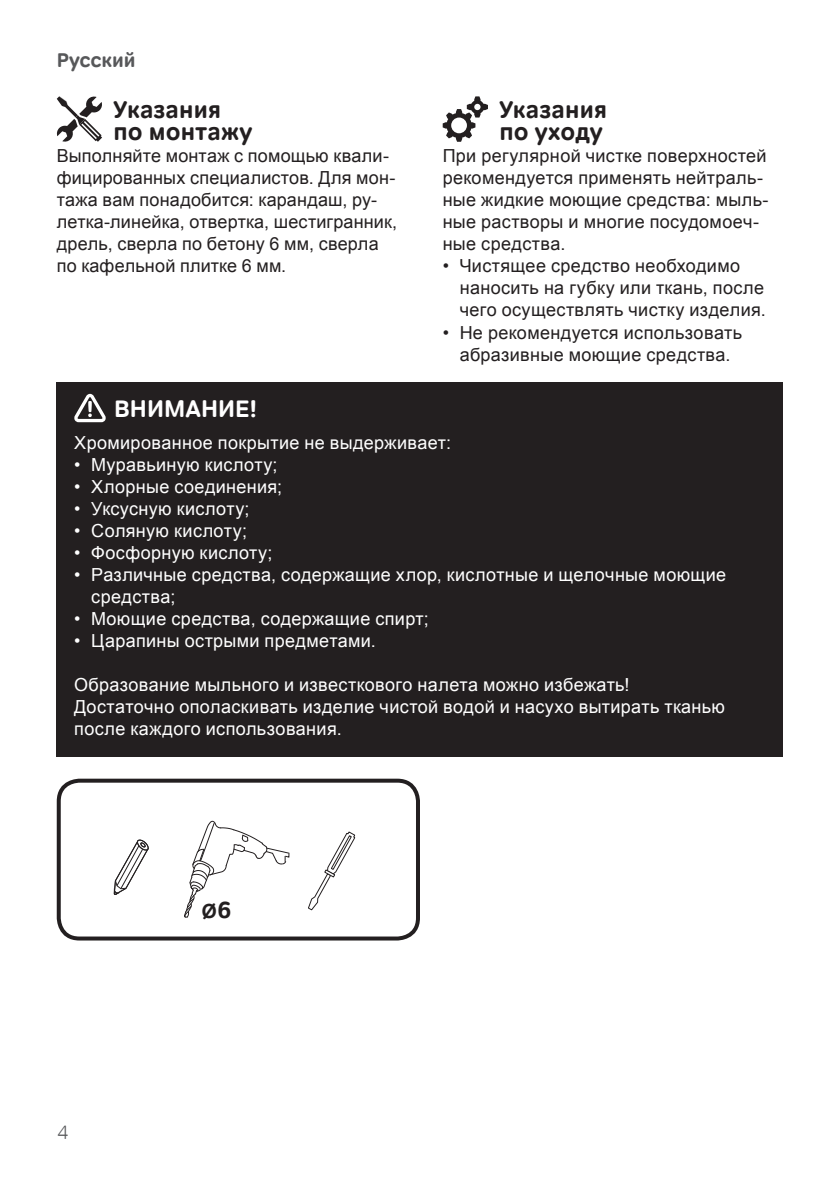
<style>
.page{position:relative;width:840px;height:1191px;background:#fff}
.page>*{position:absolute;margin:0;border:0;box-sizing:border-box;transform-origin:0 0}
.Title_1{font:700 24px/22px "Tondo Corp";letter-spacing:.01em;color:#231f20}
.Title_1_warning{font:700 24px "Tondo Corp";color:#fff}
.t1{font:700 20px "Tondo Corp";color:#57585a}
.t2{font:700 20px "Tondo Corp";color:#231f20}
.t3{font:300 20px "Tondo Corp";color:#57585a}
.Base_txt{font:18px/22px "Arial";letter-spacing:.02em;color:#231f20}
.Base_txt_warning{font:18px/22px "Arial";letter-spacing:.02em;color:#fff}
.s1{font-size:24px}
</style>
<div class="page">
<div style="left:57px;top:382px;width:725px;height:374px;background:#231f20"></div>
<svg style="left:74px;top:394px;width:32px;height:28px"></svg>
<svg style="left:56px;top:96px;width:46px;height:46px"></svg>
<svg style="left:442px;top:96px;width:45px;height:46px"></svg>
<div style="left:57px;top:778px;width:363px;height:162px;border:4px solid #231f20;border-radius:21px"></div>
<svg style="left:113px;top:839px;width:36px;height:56px"></svg>
<svg style="left:184px;top:820px;width:105px;height:98px"></svg>
<svg style="left:308px;top:831px;width:48px;height:80px"></svg>
<p class="t1" style="left:57px;top:47px;width:80px">Русский</p>
<p class="Title_1" style="left:113px;top:99px;width:140px">Указания по монтажу</p>
<p class="Base_txt" style="left:57px;top:145px;width:342px">Выполняйте монтаж с помощью квали&shy;фицированных специалистов. Для мон&shy;тажа вам понадобится: карандаш, ру&shy;летка-линейка, отвертка, шестигранник, дрель, сверла по бетону 6 мм, сверла по кафельной плитке 6 мм.</p>
<p class="Title_1" style="left:499px;top:99px;width:109px">Указания по уходу</p>
<p class="Base_txt" style="left:442px;top:145px;width:327px">При регулярной чистке поверхностей рекомендуется применять нейтраль&shy;ные жидкие моющие средства: мыль&shy;ные растворы и многие посудомоеч&shy;ные средства.</p>
<p class="Base_txt" style="left:459px;top:255px;width:307px;text-indent:-17px">• Чистящее средство необходимо наносить на губку или ткань, после чего осуществлять чистку изделия.</p>
<p class="Base_txt" style="left:442px;top:321px;width:301px;text-align:center">• Не рекомендуется использовать абразивные моющие средства.</p>
<p class="Title_1_warning" style="left:114px;top:393px;width:144px">ВНИМАНИЕ!</p>
<p class="Base_txt_warning" style="left:74px;top:431px;width:378px">Хромированное покрытие не выдерживает:</p>
<p class="Base_txt_warning" style="left:74px;top:453px;width:205px">• Муравьиную кислоту;</p>
<p class="Base_txt_warning" style="left:74px;top:475px;width:209px">• Хлорные соединения;</p>
<p class="Base_txt_warning" style="left:74px;top:497px;width:177px">• Уксусную кислоту;</p>
<p class="Base_txt_warning" style="left:74px;top:519px;width:174px">• Соляную кислоту;</p>
<p class="Base_txt_warning" style="left:74px;top:541px;width:200px">• Фосфорную кислоту;</p>
<p class="Base_txt_warning" style="left:91px;top:563px;width:636px;text-indent:-17px">• Различные средства, содержащие хлор, кислотные и щелочные моющие средства;</p>
<p class="Base_txt_warning" style="left:74px;top:607px;width:356px">• Моющие средства, содержащие спирт;</p>
<p class="Base_txt_warning" style="left:74px;top:629px;width:303px">• Царапины острыми предметами.</p>
<p class="Base_txt_warning" style="left:74px;top:673px;width:556px">Образование мыльного и известкового налета можно избежать!</p>
<p class="Base_txt_warning" style="left:74px;top:695px;width:652px">Достаточно ополаскивать изделие чистой водой и насухо вытирать тканью после каждого использования.</p>
<p class="t3" style="left:57px;top:1120px;width:14px">4</p>
<p class="t2" style="left:201px;top:898px;width:32px">Ø<span class="s1">6</span></p>
</div>
